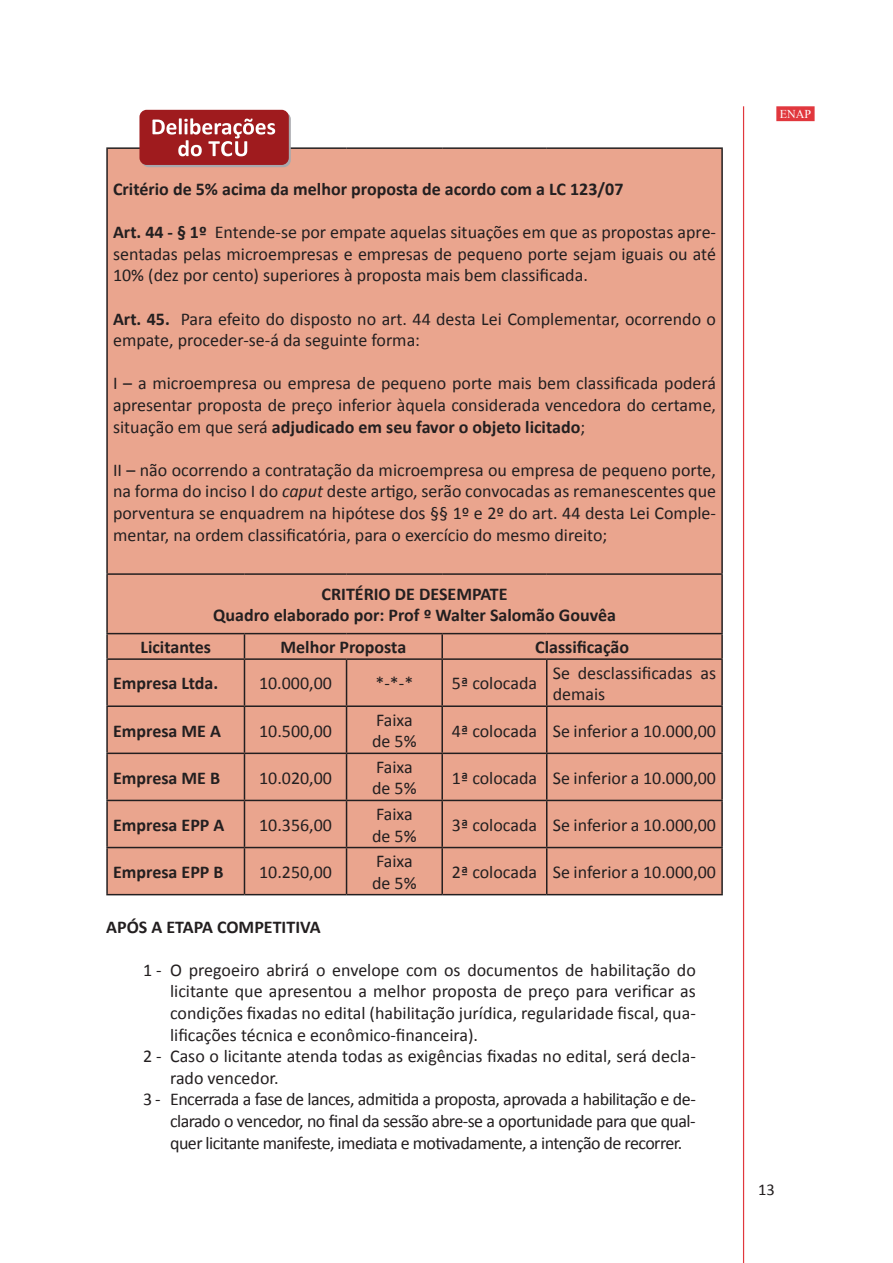
<style>
.page{position:relative;width:893px;height:1263px;background:#fff}
.page>*{position:absolute;margin:0;border:0;box-sizing:border-box;transform-origin:0 0}
.t1{font:18px/21.6px "Calibri";color:#231f20}
.t2{font:700 18px/21.6px "Calibri";color:#231f20;text-align:center}
.t3{font:18px "Calibri";letter-spacing:-.03em;color:#231f20}
.t4{font:16.5px "Calibri";color:#231f20}
.t5{font:12px "Times New Roman";color:#fff}
.s1{font-weight:700}
.s2{font-style:italic}
</style>
<div class="page">
<hr style="left:743px;top:106px;width:1px;height:1157px;background:#e1373d">
<div style="left:776px;top:106px;width:39px;height:15px;background:#e1373d;border:2px solid #e1373d"></div>
<div style="left:108px;top:149px;width:613px;height:745px;background:#eaa58e"></div>
<hr style="left:106px;top:147px;width:138px;height:2px;background:#231f20">
<hr style="left:106px;top:149px;width:2px;height:424px;background:#231f20">
<hr style="left:244px;top:147px;width:103px;height:2px;background:#231f20">
<hr style="left:347px;top:147px;width:95px;height:2px;background:#231f20">
<hr style="left:442px;top:147px;width:105px;height:2px;background:#231f20">
<hr style="left:547px;top:147px;width:176px;height:2px;background:#231f20">
<hr style="left:721px;top:149px;width:2px;height:424px;background:#231f20">
<hr style="left:106px;top:573px;width:138px;height:2px;background:#231f20">
<hr style="left:106px;top:575px;width:2px;height:58px;background:#231f20">
<hr style="left:244px;top:573px;width:103px;height:2px;background:#231f20">
<hr style="left:347px;top:573px;width:95px;height:2px;background:#231f20">
<hr style="left:442px;top:573px;width:105px;height:2px;background:#231f20">
<hr style="left:547px;top:573px;width:176px;height:2px;background:#231f20">
<hr style="left:721px;top:575px;width:2px;height:58px;background:#231f20">
<hr style="left:106px;top:633px;width:138px;height:1px;background:#231f20">
<hr style="left:106px;top:634px;width:2px;height:24px;background:#231f20">
<hr style="left:244px;top:633px;width:103px;height:1px;background:#231f20">
<svg style="left:244px;top:634px;width:1px;height:24px"></svg>
<hr style="left:347px;top:633px;width:95px;height:1px;background:#231f20">
<hr style="left:442px;top:633px;width:105px;height:1px;background:#231f20">
<hr style="left:441px;top:634px;width:2px;height:24px;background:#231f20">
<hr style="left:547px;top:633px;width:176px;height:1px;background:#231f20">
<hr style="left:721px;top:634px;width:2px;height:24px;background:#231f20">
<hr style="left:106px;top:658px;width:138px;height:2px;background:#231f20">
<hr style="left:106px;top:660px;width:2px;height:45px;background:#231f20">
<hr style="left:244px;top:658px;width:103px;height:2px;background:#231f20">
<hr style="left:244px;top:660px;width:1px;height:45px;background:#231f20">
<hr style="left:347px;top:658px;width:95px;height:2px;background:#231f20">
<hr style="left:346px;top:660px;width:1px;height:45px;background:#231f20">
<hr style="left:442px;top:658px;width:105px;height:2px;background:#231f20">
<hr style="left:441px;top:660px;width:2px;height:45px;background:#231f20">
<hr style="left:547px;top:658px;width:176px;height:2px;background:#231f20">
<hr style="left:546px;top:660px;width:1px;height:45px;background:#231f20">
<hr style="left:721px;top:660px;width:2px;height:45px;background:#231f20">
<hr style="left:106px;top:705px;width:138px;height:2px;background:#231f20">
<hr style="left:106px;top:707px;width:2px;height:45px;background:#231f20">
<hr style="left:244px;top:705px;width:103px;height:2px;background:#231f20">
<hr style="left:244px;top:707px;width:1px;height:45px;background:#231f20">
<hr style="left:347px;top:705px;width:95px;height:2px;background:#231f20">
<hr style="left:346px;top:707px;width:1px;height:45px;background:#231f20">
<hr style="left:442px;top:705px;width:105px;height:2px;background:#231f20">
<hr style="left:441px;top:707px;width:2px;height:45px;background:#231f20">
<hr style="left:547px;top:705px;width:176px;height:2px;background:#231f20">
<hr style="left:546px;top:707px;width:1px;height:45px;background:#231f20">
<hr style="left:721px;top:707px;width:2px;height:45px;background:#231f20">
<hr style="left:106px;top:752px;width:138px;height:2px;background:#231f20">
<hr style="left:106px;top:754px;width:2px;height:46px;background:#231f20">
<hr style="left:244px;top:752px;width:103px;height:2px;background:#231f20">
<hr style="left:244px;top:754px;width:1px;height:46px;background:#231f20">
<hr style="left:347px;top:752px;width:95px;height:2px;background:#231f20">
<hr style="left:346px;top:754px;width:1px;height:46px;background:#231f20">
<hr style="left:442px;top:752px;width:105px;height:2px;background:#231f20">
<hr style="left:441px;top:754px;width:2px;height:46px;background:#231f20">
<hr style="left:547px;top:752px;width:176px;height:2px;background:#231f20">
<hr style="left:546px;top:754px;width:1px;height:46px;background:#231f20">
<hr style="left:721px;top:754px;width:2px;height:46px;background:#231f20">
<hr style="left:106px;top:800px;width:138px;height:1px;background:#231f20">
<hr style="left:106px;top:801px;width:2px;height:46px;background:#231f20">
<hr style="left:244px;top:800px;width:103px;height:1px;background:#231f20">
<hr style="left:244px;top:801px;width:1px;height:46px;background:#231f20">
<hr style="left:347px;top:800px;width:95px;height:1px;background:#231f20">
<hr style="left:346px;top:801px;width:1px;height:46px;background:#231f20">
<hr style="left:442px;top:800px;width:105px;height:1px;background:#231f20">
<hr style="left:441px;top:801px;width:2px;height:46px;background:#231f20">
<hr style="left:547px;top:800px;width:176px;height:1px;background:#231f20">
<hr style="left:546px;top:801px;width:1px;height:46px;background:#231f20">
<hr style="left:721px;top:801px;width:2px;height:46px;background:#231f20">
<hr style="left:106px;top:847px;width:138px;height:1px;background:#231f20">
<hr style="left:106px;top:848px;width:2px;height:46px;background:#231f20">
<hr style="left:244px;top:847px;width:103px;height:1px;background:#231f20">
<hr style="left:244px;top:848px;width:1px;height:46px;background:#231f20">
<hr style="left:347px;top:847px;width:95px;height:1px;background:#231f20">
<hr style="left:346px;top:848px;width:1px;height:46px;background:#231f20">
<hr style="left:442px;top:847px;width:105px;height:1px;background:#231f20">
<hr style="left:441px;top:848px;width:2px;height:46px;background:#231f20">
<hr style="left:547px;top:847px;width:176px;height:1px;background:#231f20">
<hr style="left:546px;top:848px;width:1px;height:46px;background:#231f20">
<hr style="left:721px;top:848px;width:2px;height:46px;background:#231f20">
<hr style="left:106px;top:894px;width:138px;height:1px;background:#231f20">
<hr style="left:244px;top:894px;width:103px;height:1px;background:#231f20">
<hr style="left:347px;top:894px;width:95px;height:1px;background:#231f20">
<hr style="left:442px;top:894px;width:105px;height:1px;background:#231f20">
<hr style="left:547px;top:894px;width:176px;height:1px;background:#231f20">
<div style="left:141px;top:112px;width:150px;height:55px;background:#a8a9ad;border-radius:7px"></div>
<div style="left:139px;top:110px;width:150px;height:55px;background:#9f1b1e;border-radius:7px"></div>
<svg style="left:152px;top:118px;width:123px;height:38px"></svg>
<p class="t2" style="left:113px;top:177px;width:512px">Critério de 5% acima da melhor proposta de acordo com a LC 123/07</p>
<p class="t1" style="left:113px;top:221px;width:604px;text-align:justify"><span class="s1">Art. 44 - § 1º</span> Entende-se por empate aquelas situações em que as propostas apre&shy;sentadas pelas microempresas e empresas de pequeno porte sejam iguais ou até 10% (dez por cento) superiores à proposta mais bem classificada.</p>
<p class="t1" style="left:113px;top:307px;width:604px"><span class="s1">Art. 45.</span> Para efeito do disposto no art. 44 desta Lei Complementar, ocorrendo o empate, proceder-se-á da seguinte forma:</p>
<p class="t1" style="left:113px;top:372px;width:605px;text-align:justify">I – a microempresa ou empresa de pequeno porte mais bem classificada poderá apresentar proposta de preço inferior àquela considerada vencedora do certame, situação em que será <span class="s1">adjudicado em seu favor o objeto licitado</span>;</p>
<p class="t1" style="left:113px;top:458px;width:604px;text-align:justify">II – não ocorrendo a contratação da microempresa ou empresa de pequeno porte, na forma do inciso I do <span class="s2">caput</span> deste artigo, serão convocadas as remanescentes que porventura se enquadrem na hipótese dos §§ 1º e 2º do art. 44 desta Lei Comple&shy;mentar, na ordem classificatória, para o exercício do mesmo direito;</p>
<p class="t2" style="left:213px;top:582px;width:404px">CRITÉRIO DE DESEMPATE<br>Quadro elaborado por: Prof º Walter Salomão Gouvêa</p>
<p class="t2" style="left:140px;top:635px;width:72px">Licitantes</p>
<p class="t2" style="left:280px;top:635px;width:127px">Melhor Proposta</p>
<p class="t2" style="left:535px;top:635px;width:95px">Classificação</p>
<p class="t2" style="left:113px;top:672px;width:107px">Empresa Ltda.</p>
<p class="t1" style="left:259px;top:672px;width:74px">10.000,00</p>
<p class="t1" style="left:375px;top:672px;width:39px">*-*-*</p>
<p class="t1" style="left:452px;top:672px;width:87px">5ª colocada</p>
<p class="t1" style="left:553px;top:661px;width:165px">Se desclassificadas as demais</p>
<p class="t2" style="left:113px;top:719px;width:109px">Empresa ME A</p>
<p class="t1" style="left:259px;top:719px;width:74px">10.500,00</p>
<p class="t1" style="left:372px;top:708px;width:46px">Faixa de 5%</p>
<p class="t1" style="left:452px;top:719px;width:266px">4ª colocada Se inferior a 10.000,00</p>
<p class="t2" style="left:113px;top:766px;width:109px">Empresa ME B</p>
<p class="t1" style="left:259px;top:766px;width:74px">10.020,00</p>
<p class="t1" style="left:372px;top:755px;width:46px">Faixa de 5%</p>
<p class="t1" style="left:452px;top:766px;width:266px">1ª colocada Se inferior a 10.000,00</p>
<p class="t2" style="left:113px;top:813px;width:113px">Empresa EPP A</p>
<p class="t1" style="left:259px;top:813px;width:74px">10.356,00</p>
<p class="t1" style="left:372px;top:802px;width:46px">Faixa de 5%</p>
<p class="t1" style="left:452px;top:813px;width:266px">3ª colocada Se inferior a 10.000,00</p>
<p class="t2" style="left:113px;top:860px;width:112px">Empresa EPP B</p>
<p class="t1" style="left:259px;top:860px;width:74px">10.250,00</p>
<p class="t1" style="left:372px;top:849px;width:46px">Faixa de 5%</p>
<p class="t1" style="left:452px;top:860px;width:266px">2ª colocada Se inferior a 10.000,00</p>
<p class="t2" style="left:106px;top:915px;width:216px">APÓS A ETAPA COMPETITIVA</p>
<p class="t1" style="left:143px;top:958px;width:554px">1 - O pregoeiro abrirá o envelope com os documentos de habilitação do</p>
<p class="t1" style="left:170px;top:980px;width:527px">licitante que apresentou a melhor proposta de preço para verificar as</p>
<p class="t1" style="left:170px;top:1001px;width:527px">condições fixadas no edital (habilitação jurídica, regularidade fiscal, qua-</p>
<p class="t1" style="left:170px;top:1023px;width:310px">lificações técnica e econômico-financeira).</p>
<p class="t1" style="left:143px;top:1045px;width:554px">2 - Caso o licitante atenda todas as exigências fixadas no edital, será decla-</p>
<p class="t1" style="left:170px;top:1066px;width:110px">rado vencedor.</p>
<p class="t3" style="left:143px;top:1088px;width:554px">3 - Encerrada a fase de lances, admitida a proposta, aprovada a habilitação e de-</p>
<p class="t3" style="left:170px;top:1110px;width:527px">clarado o vencedor, no final da sessão abre-se a oportunidade para que qual-</p>
<p class="t3" style="left:170px;top:1131px;width:514px">quer licitante manifeste, imediata e motivadamente, a intenção de recorrer.</p>
<p class="t5" style="left:780px;top:106px;width:33px">ENAP</p>
<p class="t4" style="left:758px;top:1179px;width:18px">13</p>
</div>
